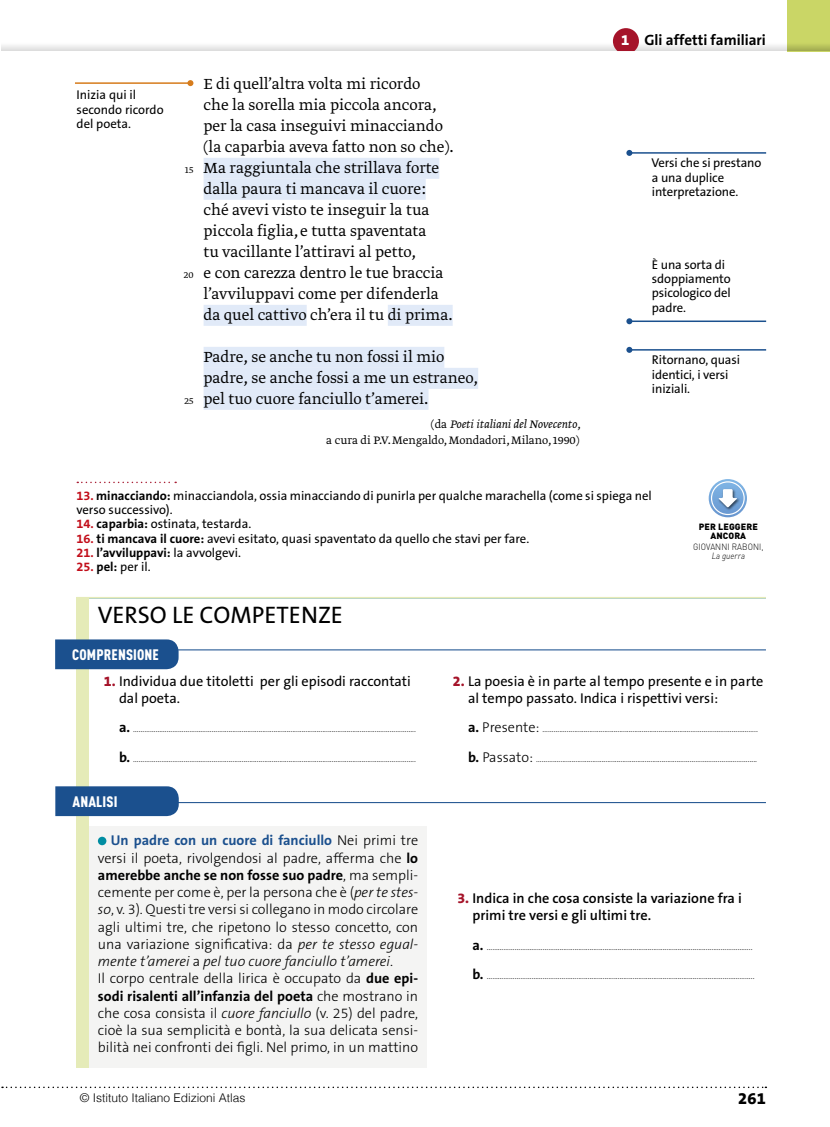
<style>
.page{position:relative;width:830px;height:1127px;background:#fff}
.page>*{position:absolute;margin:0;border:0;box-sizing:border-box;transform-origin:0 0}
.t1{font:24px "The Sans B5 Plain";color:#000}
.t2{font:300 17.25px/21px "Greta Text Pro";color:#000}
.t3{font:800 16.5px "The Sans B8";color:#000}
.t4{font:700 15px "The Sans B7";color:#000}
.t5{font:900 condensed 15px "DIN Pro";letter-spacing:.01em;color:#fff}
.t6{font:300 14.25px/17.2px "The Sans B3";color:#000}
.t7{font:14.25px/17.2px "The Sans B5 Plain";color:#000}
.t8{font:600 14.25px/17.2px "The Sans B6";color:#000}
.t9{font:12.75px/14.2px "The Sans B5 Plain";color:#000}
.t10{font:300 12.75px/15.8px "Greta Text Pro";color:#000;text-align:right}
.t11{font:700 12.75px "The Sans B7";color:#000}
.t12{font:300 12px "Helvetica";color:#000}
.t13{font:300 10.5px "Greta Text Pro";color:#000}
.t14{font:300 9px "The Sans B3";color:#000}
.t15{font:300 9px/9px "DIN Pro";letter-spacing:.01em;color:#000;text-align:center;scale:.9 1}
.t16{font:900 9px/9px "DIN Pro";letter-spacing:.01em;color:#000;text-align:center}
.s1{font-style:italic}
.s2{font-family:"The Sans B8";font-weight:800;color:#fff}
.s3{font-family:"The Sans B7";font-weight:700;color:#c20e1a}
.s4{font-family:"The Sans B7";font-weight:700}
.s5{color:#c20e1a}
.s6{font-family:"The Sans B5 Plain";font-weight:400}
.s7{font-family:"The Sans B8";font-weight:800;color:#a51329}
.s8{font-family:"The Sans B7";font-weight:700;font-size:14.25px}
.s9{font-family:"The Sans B7";font-weight:700;color:#1b508e}
.s10{font-size:14.25px}
</style>
<div class="page">
<div style="left:203px;top:158px;width:236px;height:21px;background:#e1eaf8"></div>
<div style="left:203px;top:179px;width:222px;height:21px;background:#e1eaf8"></div>
<div style="left:203px;top:305px;width:103px;height:21px;background:#e1eaf8"></div>
<div style="left:387px;top:305px;width:65px;height:21px;background:#e1eaf8"></div>
<div style="left:203px;top:347px;width:241px;height:21px;background:#e1eaf8"></div>
<div style="left:203px;top:368px;width:275px;height:21px;background:#e1eaf8"></div>
<div style="left:203px;top:389px;width:225px;height:21px;background:#e1eaf8"></div>
<svg style="left:77px;top:482px;width:99px;height:1px"></svg>
<hr style="left:629px;top:152px;width:136px;height:2px;background:#1b508e">
<svg style="left:626px;top:150px;width:6px;height:6px"></svg>
<hr style="left:629px;top:320px;width:136px;height:2px;background:#1b508e">
<svg style="left:626px;top:318px;width:6px;height:6px"></svg>
<hr style="left:629px;top:349px;width:136px;height:2px;background:#1b508e">
<svg style="left:626px;top:347px;width:6px;height:6px"></svg>
<hr style="left:76px;top:597px;width:689px;height:2px;background:#97c4d1">
<div style="left:76px;top:598px;width:13px;height:470px;background:#e5ebb8"></div>
<hr style="left:98px;top:649px;width:667px;height:1px;background:#1b508e">
<hr style="left:76px;top:597px;width:689px;height:1px;background:#e5ebb8">
<div style="left:55px;top:639px;width:123px;height:30px;background:#1b508e"></div>
<div style="left:89px;top:826px;width:337px;height:242px;background:#f4f4f3"></div>
<div style="left:98px;top:837px;width:8px;height:8px;background:#008da2;border-radius:50%"></div>
<div style="left:55px;top:786px;width:124px;height:30px;background:#1b508e"></div>
<hr style="left:130px;top:802px;width:635px;height:1px;background:#1b508e">
<hr style="left:75px;top:82px;width:115px;height:2px;background:#d67c1c">
<svg style="left:187px;top:80px;width:6px;height:6px"></svg>
<svg style="left:708px;top:479px;width:38px;height:38px"></svg>
<div style="left:710px;top:481px;width:34px;height:34px;border:1px solid #fff;border-radius:50%"></div>
<img style="left:716px;top:487px;width:24px;height:24px">
<svg style="left:718px;top:489px;width:18px;height:18px"></svg>
<svg style="left:2px;top:1086px;width:764px;height:2px"></svg>
<svg style="left:1px;top:43px;width:786px;height:8px"></svg>
<div style="left:787px;top:0;width:42px;height:51px;background:#cad666"></div>
<svg style="left:787px;top:45px;width:42px;height:6px"></svg>
<svg style="left:612px;top:28px;width:26px;height:23px"></svg>
<p class="t9" style="left:77px;top:89px;width:88px">Inizia qui il secondo ricordo del poeta.</p>
<p class="t13" style="left:185px;top:164px;width:10px">15</p>
<p class="t13" style="left:184px;top:269px;width:11px">20</p>
<p class="t13" style="left:184px;top:395px;width:10px">25</p>
<p class="t2" style="left:203px;top:74px;width:251px">E di quell’altra volta mi ricordo<br>che la sorella mia piccola ancora, per la casa inseguivi minacciando (la caparbia aveva fatto non so che).<br>Ma raggiuntala che strillava forte dalla paura ti mancava il cuore: ché avevi visto te inseguir la tua piccola figlia, e tutta spaventata<br>tu vacillante l’attiravi al petto,<br>e con carezza dentro le tue braccia l’avviluppavi come per difenderla da quel cattivo ch’era il tu di prima.</p>
<p class="t2" style="left:203px;top:347px;width:276px">Padre, se anche tu non fossi il mio padre, se anche fossi a me un estraneo, pel tuo cuore fanciullo t’amerei.</p>
<p class="t10" style="left:326px;top:417px;width:256px">(da <span class="s1">Poeti italiani del Novecento</span>,<br>a cura di P.V. Mengaldo, Mondadori, Milano, 1990)</p>
<p class="t4" style="left:621px;top:32px;width:146px"><span class="s2">1</span> Gli affetti familiari</p>
<p class="t9" style="left:651px;top:157px;width:111px">Versi che si prestano a una duplice interpretazione.</p>
<p class="t9" style="left:651px;top:258px;width:80px">È una sorta di sdoppiamento psicologico del padre.</p>
<p class="t9" style="left:651px;top:354px;width:90px">Ritornano, quasi identici, i versi iniziali.</p>
<p class="t9" style="left:76px;top:489px;width:576px"><span class="s3">13.</span> <span class="s4">minacciando:</span> minacciandola, ossia minacciando di punirla per qualche marachella (come si spiega nel verso successivo).</p>
<p class="t9" style="left:76px;top:518px;width:176px"><span class="s3">14.</span> <span class="s4">caparbia:</span> ostinata, testarda.</p>
<p class="t9" style="left:76px;top:532px;width:454px"><span class="s3">16.</span> <span class="s4">ti mancava il cuore:</span> avevi esitato, quasi spaventato da quello che stavi per fare.</p>
<p class="t11" style="left:76px;top:546px;width:166px"><span class="s5">21.</span> l’avviluppavi: <span class="s6">la avvolgevi.</span></p>
<p class="t9" style="left:76px;top:560px;width:76px"><span class="s3">25.</span> <span class="s4">pel:</span> per il.</p>
<p class="t1" style="left:98px;top:602px;width:247px">VERSO LE COMPETENZE</p>
<p class="t5" style="left:72px;top:645px;width:88px">COMPRENSIONE</p>
<p class="t16" style="left:698px;top:521px;width:60px">PER LEGGERE<br>ANCORA</p>
<p class="t15" style="left:693px;top:541px;width:79px">GIOVANNI RABONI,<br><span class="s1">La guerra</span></p>
<p class="t7" style="left:119px;top:673px;width:293px;text-indent:-15px"><span class="s7">1.</span> Individua due titoletti per gli episodi raccontati dal poeta.</p>
<p class="t14" style="left:119px;top:724px;width:298px"><span class="s8">a.</span> …………………………………………...................................................................................………………..</p>
<p class="t14" style="left:119px;top:754px;width:298px"><span class="s8">b.</span> …………………………………………...................................................................................………………..</p>
<p class="t5" style="left:72px;top:792px;width:46px">ANALISI</p>
<p class="t6" style="left:98px;top:833px;width:322px;text-indent:13px"><span class="s9">Un padre con un cuore di fanciullo</span> Nei primi tre versi il poeta, rivolgendosi al padre, afferma che <span class="s4">lo amerebbe anche se non fosse suo padre</span>, ma sempli&shy;cemente per come è, per la persona che è (<span class="s1">per te stes&shy;so</span>, v. 3). Questi tre versi si collegano in modo circolare agli ultimi tre, che ripetono lo stesso concetto, con una variazione significativa: da <span class="s1">per te stesso egual&shy;mente t’amerei</span> a <span class="s1">pel tuo cuore fanciullo t’amerei</span>.<br>Il corpo centrale della lirica è occupato da <span class="s4">due epi&shy;sodi risalenti all’infanzia del poeta</span> che mostrano in che cosa consista il <span class="s1">cuore fanciullo</span> (v. 25) del padre, cioè la sua semplicità e bontà, la sua delicata sensi&shy;bilità nei confronti dei figli. Nel primo, in un mattino</p>
<p class="t12" style="left:80px;top:1087px;width:167px">© Istituto Italiano Edizioni Atlas</p>
<p class="t7" style="left:468px;top:673px;width:297px;text-indent:-15px"><span class="s7">2.</span> La poesia è in parte al tempo presente e in parte al tempo passato. Indica i rispettivi versi:</p>
<p class="t14" style="left:468px;top:724px;width:291px"><span class="s8">a.</span> <span class="s10">Presente:</span> ……….…...............................................................………………….……………..</p>
<p class="t14" style="left:468px;top:754px;width:290px"><span class="s8">b.</span> <span class="s10">Passato:</span> ……….…...............................................................………………….…………….....</p>
<p class="t8" style="left:472px;top:890px;width:271px;text-indent:-15px"><span class="s7">3.</span> Indica in che cosa consiste la variazione fra i primi tre versi e gli ultimi tre.</p>
<p class="t14" style="left:472px;top:942px;width:281px"><span class="s8">a.</span> …………………………………...................................................................................………………..</p>
<p class="t14" style="left:472px;top:971px;width:283px"><span class="s8">b.</span> …………………………………………...........................................................................………………..</p>
<p class="t3" style="left:737px;top:1089px;width:29px">261</p>
</div>
